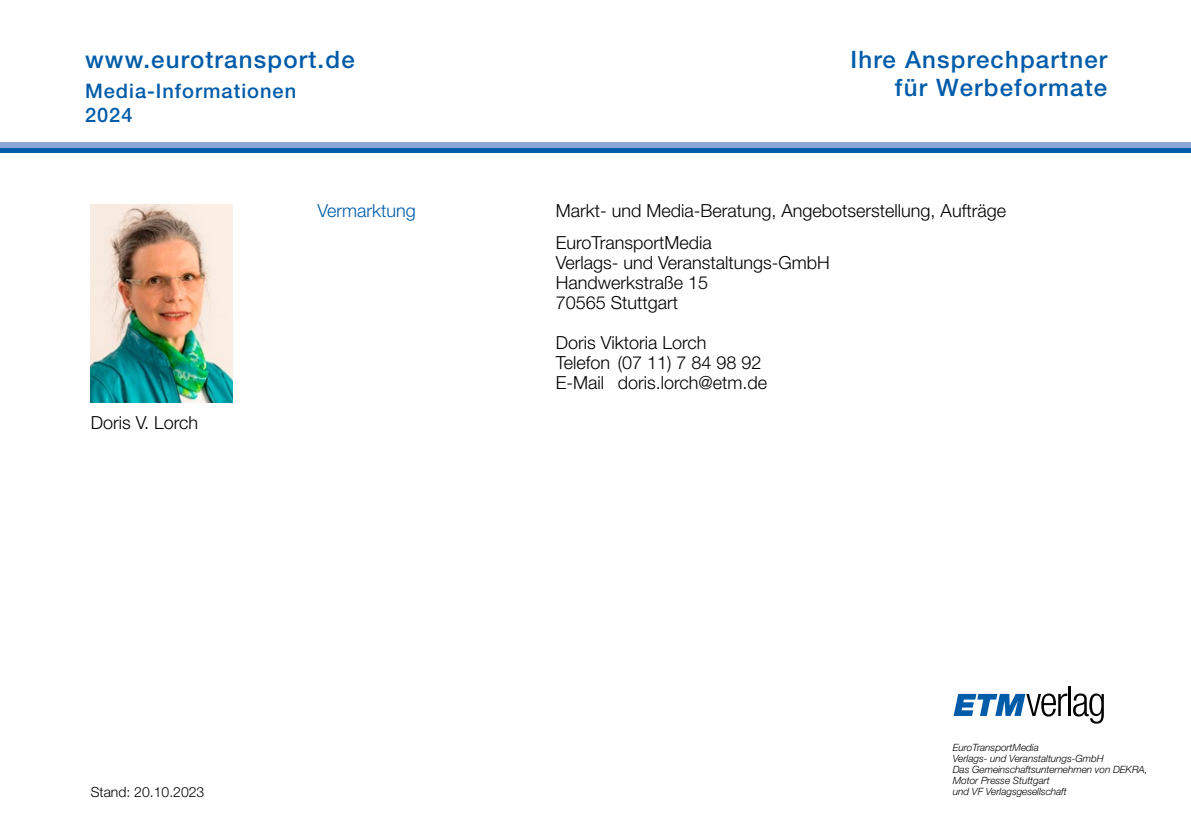
<style>
.page{position:relative;width:1191px;height:840px;background:#fff}
.page>*{position:absolute;margin:0;border:0;box-sizing:border-box;transform-origin:0 0}
.t1{font:500 24px/28px "Helvetica Neue LT Std";letter-spacing:.05em;color:#005ba9;text-align:right}
.t2{font:500 20px/24px "Helvetica Neue LT Std";letter-spacing:.05em;color:#005ba9}
.t3{font:300 18px/20px "Helvetica Neue LT Std";color:#000}
.t4{font:300 18px "Helvetica Neue LT Std";color:#005ba9}
.t5{font:300 14px "Helvetica Neue LT Std";color:#000}
.t6{font:italic 300 10px/11px "Helvetica Neue LT Std";letter-spacing:-.005em;color:#000}
</style>
<div class="page">
<svg style="left:953px;top:693px;width:114px;height:23px"></svg>
<hr style="left:1068px;top:686px;width:2px;height:29px;background:#000">
<svg style="left:1073px;top:693px;width:30px;height:30px"></svg>
<div style="left:0;top:147px;width:1191px;height:6px;background:#005ba9"></div>
<div style="left:0;top:142px;width:1191px;height:5px;background:#8ba5d6"></div>
<img style="left:91px;top:204px;width:141px;height:199px">
<h1 class="t1" style="left:85px;top:45px;width:271px">www.eurotransport.de</h1>
<p class="t2" style="left:85px;top:79px;width:213px">Media-Informationen<br>2024</p>
<h1 class="t1" style="left:850px;top:45px;width:258px">Ihre Ansprechpartner für Werbeformate</h1>
<p class="t3" style="left:91px;top:412px;width:109px">Doris V. Lorch</p>
<p class="t4" style="left:317px;top:200px;width:100px">Vermarktung</p>
<p class="t3" style="left:556px;top:194px;width:452px;line-height:31.4px">Markt- und Media-Beratung, Angebotserstellung, Aufträge<br>EuroTransportMedia</p>
<p class="t3" style="left:556px;top:251px;width:276px">Verlags- und Veranstaltungs-GmbH<br>Handwerkstraße 15<br>70565 Stuttgart</p>
<p class="t3" style="left:556px;top:331px;width:213px">Doris Viktoria Lorch<br>Telefon (07 11) 7 84 98 92<br>E-Mail doris.lorch@etm.de</p>
<p class="t5" style="left:91px;top:782px;width:115px">Stand: 20.10.2023</p>
<p class="t6" style="left:952px;top:741px;width:196px">EuroTransportMedia<br>Verlags- und Veranstaltungs-GmbH<br>Das Gemeinschaftsunternehmen von DEKRA,<br>Motor Presse Stuttgart<br>und VF Verlagsgesellschaft</p>
</div>
